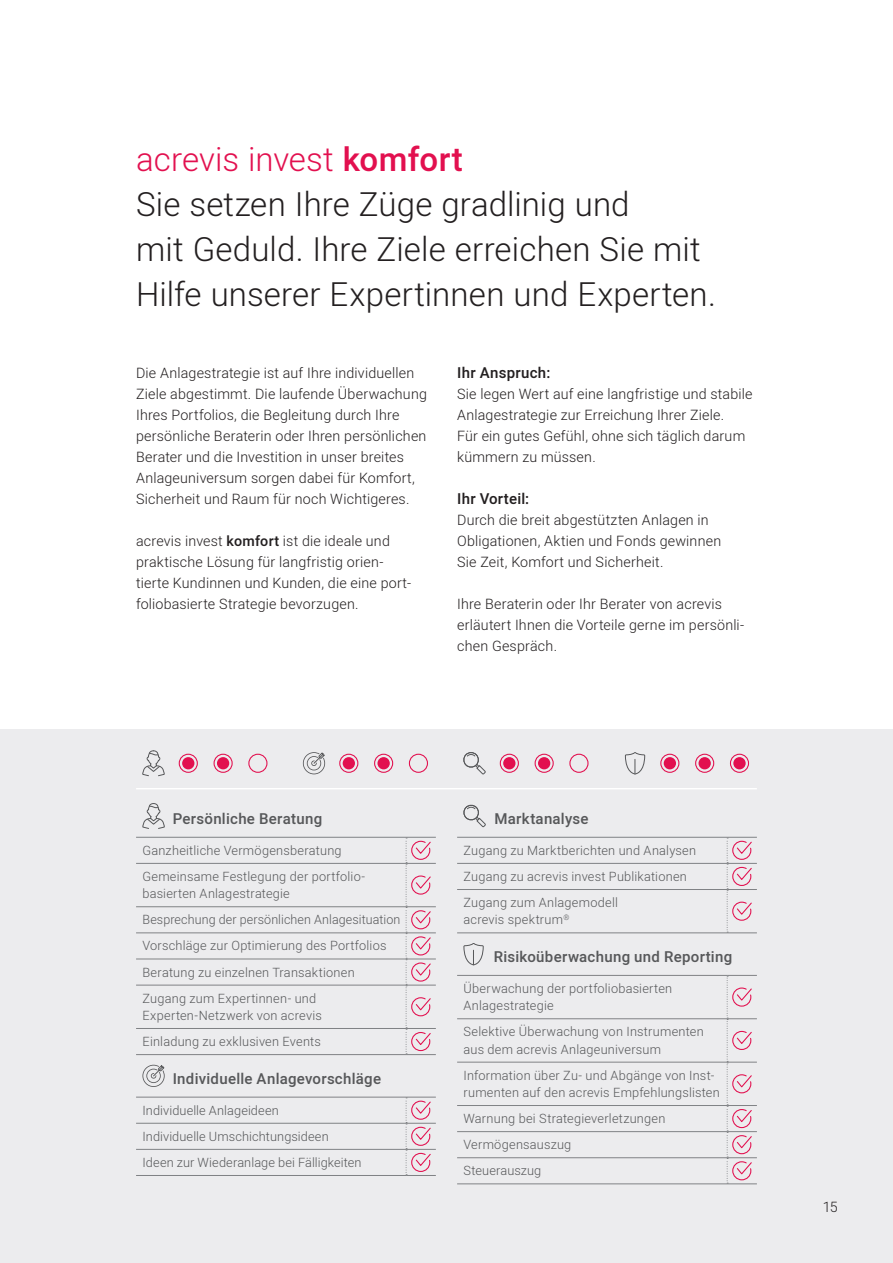
<style>
.page{position:relative;width:893px;height:1263px;background:#fff}
.page>*{position:absolute;margin:0;border:0;box-sizing:border-box;transform-origin:0 0}
._02_lead-titel{font:300 33px/45px "Heebo";letter-spacing:.005em;color:#231f20}
._01_rubriktitel{font:300 33px "Heebo";color:#e2104f}
._06_lead-text-auf-grau{font:500 15px "Heebo";letter-spacing:.02em;color:#57585a}
._06_lead-text{font:500 15px "Heebo";letter-spacing:.02em;color:#231f20}
._04_lauftext{font:300 14.25px/21px "Heebo";letter-spacing:.015em;color:#231f20}
._04_lauftext-auf-grau{font:300 12.75px/17.2px "Heebo";letter-spacing:.015em;color:#57585a}
.s1{font-weight:500}
</style>
<div class="page">
<div style="left:0;top:729px;width:893px;height:534px;background:#ececee"></div>
<hr style="left:457px;top:837px;width:270px;height:1px;background:#808285">
<hr style="left:727px;top:837px;width:30px;height:1px;background:#808285">
<hr style="left:457px;top:863px;width:270px;height:1px;background:#808285">
<hr style="left:727px;top:863px;width:30px;height:1px;background:#808285">
<hr style="left:457px;top:889px;width:270px;height:1px;background:#808285">
<hr style="left:727px;top:889px;width:30px;height:1px;background:#808285">
<hr style="left:457px;top:975px;width:270px;height:1px;background:#808285">
<hr style="left:727px;top:975px;width:30px;height:1px;background:#808285">
<hr style="left:457px;top:1018px;width:270px;height:1px;background:#808285">
<hr style="left:727px;top:1018px;width:30px;height:1px;background:#808285">
<hr style="left:457px;top:1062px;width:270px;height:1px;background:#808285">
<hr style="left:727px;top:1062px;width:30px;height:1px;background:#808285">
<hr style="left:457px;top:1105px;width:270px;height:1px;background:#808285">
<hr style="left:727px;top:1105px;width:30px;height:1px;background:#808285">
<hr style="left:457px;top:1131px;width:270px;height:1px;background:#808285">
<hr style="left:727px;top:1131px;width:30px;height:1px;background:#808285">
<hr style="left:457px;top:1157px;width:270px;height:1px;background:#808285">
<hr style="left:727px;top:1157px;width:30px;height:1px;background:#808285">
<hr style="left:457px;top:1183px;width:270px;height:1px;background:#808285">
<hr style="left:727px;top:1183px;width:30px;height:1px;background:#808285">
<hr style="left:457px;top:932px;width:270px;height:1px;background:#808285">
<hr style="left:727px;top:932px;width:30px;height:1px;background:#808285">
<svg style="left:463px;top:805px;width:23px;height:22px"></svg>
<svg style="left:727px;top:838px;width:25px;height:95px"></svg>
<svg style="left:463px;top:943px;width:21px;height:22px"></svg>
<svg style="left:727px;top:976px;width:25px;height:208px"></svg>
<hr style="left:136px;top:837px;width:270px;height:1px;background:#808285">
<hr style="left:406px;top:837px;width:30px;height:1px;background:#808285">
<hr style="left:136px;top:863px;width:270px;height:1px;background:#808285">
<hr style="left:406px;top:863px;width:30px;height:1px;background:#808285">
<hr style="left:136px;top:906px;width:270px;height:1px;background:#808285">
<hr style="left:406px;top:906px;width:30px;height:1px;background:#808285">
<hr style="left:136px;top:932px;width:270px;height:1px;background:#808285">
<hr style="left:406px;top:932px;width:30px;height:1px;background:#808285">
<hr style="left:136px;top:958px;width:270px;height:1px;background:#808285">
<hr style="left:406px;top:958px;width:30px;height:1px;background:#808285">
<hr style="left:136px;top:985px;width:270px;height:1px;background:#808285">
<hr style="left:406px;top:985px;width:30px;height:1px;background:#808285">
<hr style="left:136px;top:1028px;width:270px;height:1px;background:#808285">
<hr style="left:406px;top:1028px;width:30px;height:1px;background:#808285">
<hr style="left:136px;top:1054px;width:270px;height:1px;background:#808285">
<hr style="left:406px;top:1054px;width:30px;height:1px;background:#808285">
<hr style="left:136px;top:1097px;width:270px;height:1px;background:#808285">
<hr style="left:406px;top:1097px;width:30px;height:1px;background:#808285">
<hr style="left:136px;top:1123px;width:270px;height:1px;background:#808285">
<hr style="left:406px;top:1123px;width:30px;height:1px;background:#808285">
<hr style="left:136px;top:1149px;width:270px;height:1px;background:#808285">
<hr style="left:406px;top:1149px;width:30px;height:1px;background:#808285">
<hr style="left:136px;top:1175px;width:270px;height:1px;background:#808285">
<hr style="left:406px;top:1175px;width:30px;height:1px;background:#808285">
<svg style="left:142px;top:803px;width:23px;height:26px"></svg>
<svg style="left:406px;top:838px;width:25px;height:216px"></svg>
<svg style="left:142px;top:1065px;width:23px;height:22px"></svg>
<svg style="left:406px;top:1097px;width:25px;height:78px"></svg>
<div style="left:179px;top:754px;width:19px;height:19px;border:1px solid #e2104f;border-radius:50%"></div>
<div style="left:182px;top:757px;width:12px;height:12px;background:#e2104f;border-radius:50%"></div>
<div style="left:214px;top:754px;width:19px;height:19px;border:1px solid #e2104f;border-radius:50%"></div>
<div style="left:217px;top:757px;width:12px;height:12px;background:#e2104f;border-radius:50%"></div>
<div style="left:248px;top:754px;width:19px;height:19px;border:1px solid #e2104f;border-radius:50%"></div>
<div style="left:339px;top:754px;width:19px;height:19px;border:1px solid #e2104f;border-radius:50%"></div>
<div style="left:343px;top:757px;width:12px;height:12px;background:#e2104f;border-radius:50%"></div>
<div style="left:374px;top:754px;width:19px;height:19px;border:1px solid #e2104f;border-radius:50%"></div>
<div style="left:377px;top:757px;width:13px;height:12px;background:#e2104f;border-radius:50%"></div>
<div style="left:409px;top:754px;width:19px;height:19px;border:1px solid #e2104f;border-radius:50%"></div>
<div style="left:500px;top:754px;width:19px;height:19px;border:1px solid #e2104f;border-radius:50%"></div>
<div style="left:503px;top:757px;width:12px;height:12px;background:#e2104f;border-radius:50%"></div>
<div style="left:535px;top:754px;width:19px;height:19px;border:1px solid #e2104f;border-radius:50%"></div>
<div style="left:538px;top:757px;width:12px;height:12px;background:#e2104f;border-radius:50%"></div>
<div style="left:569px;top:754px;width:19px;height:19px;border:1px solid #e2104f;border-radius:50%"></div>
<div style="left:660px;top:754px;width:19px;height:19px;border:1px solid #e2104f;border-radius:50%"></div>
<div style="left:664px;top:757px;width:12px;height:12px;background:#e2104f;border-radius:50%"></div>
<div style="left:695px;top:754px;width:19px;height:19px;border:1px solid #e2104f;border-radius:50%"></div>
<div style="left:698px;top:757px;width:13px;height:12px;background:#e2104f;border-radius:50%"></div>
<div style="left:730px;top:754px;width:19px;height:19px;border:1px solid #e2104f;border-radius:50%"></div>
<div style="left:733px;top:757px;width:13px;height:12px;background:#e2104f;border-radius:50%"></div>
<svg style="left:142px;top:750px;width:23px;height:26px"></svg>
<svg style="left:303px;top:752px;width:22px;height:22px"></svg>
<svg style="left:463px;top:752px;width:23px;height:22px"></svg>
<svg style="left:625px;top:752px;width:20px;height:22px"></svg>
<hr style="left:136px;top:788px;width:621px;height:1px;background:#fff">
<p class="_01_rubriktitel" style="left:136px;top:136px;width:328px">acrevis invest <span class="s1">komfort</span></p>
<p class="_02_lead-titel" style="left:136px;top:181px;width:581px">Sie setzen Ihre Züge gradlinig und<br>mit Geduld. Ihre Ziele erreichen Sie mit<br>Hilfe unserer Expertinnen und Experten.</p>
<p class="_04_lauftext" style="left:136px;top:362px;width:292px">Die Anlagestrategie ist auf Ihre individuellen Ziele abgestimmt. Die laufende Überwachung Ihres Portfolios, die Begleitung durch Ihre persönliche Beraterin oder Ihren persönlichen Berater und die Investition in unser breites Anlageuniversum sorgen dabei für Komfort, Sicherheit und Raum für noch Wichtigeres.</p>
<p class="_04_lauftext" style="left:136px;top:530px;width:277px">acrevis invest <span class="s1">komfort</span> ist die ideale und praktische Lösung für langfristig orien&shy;tierte Kundinnen und Kunden, die eine port&shy;foliobasierte Strategie bevorzugen.</p>
<p class="_06_lead-text" style="left:457px;top:362px;width:95px">Ihr Anspruch:</p>
<p class="_04_lauftext" style="left:457px;top:383px;width:297px">Sie legen Wert auf eine langfristige und stabile Anlagestrategie zur Erreichung Ihrer Ziele.<br>Für ein gutes Gefühl, ohne sich täglich darum kümmern zu müssen.</p>
<p class="_06_lead-text" style="left:457px;top:488px;width:74px">Ihr Vorteil:</p>
<p class="_04_lauftext" style="left:457px;top:509px;width:266px">Durch die breit abgestützten Anlagen in<br>Obligationen, Aktien und Fonds gewinnen<br>Sie Zeit, Komfort und Sicherheit.</p>
<p class="_04_lauftext" style="left:457px;top:593px;width:289px">Ihre Beraterin oder Ihr Berater von acrevis erläutert Ihnen die Vorteile gerne im persönli&shy;chen Gespräch.</p>
<p class="_06_lead-text-auf-grau" style="left:173px;top:808px;width:151px">Persönliche Beratung</p>
<p class="_04_lauftext-auf-grau" style="left:142px;top:841px;width:201px">Ganzheitliche Vermögensberatung</p>
<p class="_04_lauftext-auf-grau" style="left:142px;top:868px;width:224px">Gemeinsame Festlegung der portfolio&shy;basierten Anlagestrategie</p>
<p class="_04_lauftext-auf-grau" style="left:142px;top:911px;width:259px">Besprechung der persönlichen Anlagesituation</p>
<p class="_04_lauftext-auf-grau" style="left:142px;top:937px;width:246px">Vorschläge zur Optimierung des Portfolios</p>
<p class="_04_lauftext-auf-grau" style="left:142px;top:963px;width:214px">Beratung zu einzelnen Transaktionen</p>
<p class="_04_lauftext-auf-grau" style="left:142px;top:989px;width:181px">Zugang zum Expertinnen- und<br>Experten-Netzwerk von acrevis</p>
<p class="_04_lauftext-auf-grau" style="left:142px;top:1033px;width:180px">Einladung zu exklusiven Events</p>
<p class="_06_lead-text-auf-grau" style="left:173px;top:1068px;width:210px">Individuelle Anlagevorschläge</p>
<p class="_04_lauftext-auf-grau" style="left:142px;top:1101px;width:138px">Individuelle Anlageideen</p>
<p class="_04_lauftext-auf-grau" style="left:142px;top:1127px;width:188px">Individuelle Umschichtungsideen</p>
<p class="_04_lauftext-auf-grau" style="left:142px;top:1153px;width:221px">Ideen zur Wiederanlage bei Fälligkeiten</p>
<p class="_06_lead-text-auf-grau" style="left:494px;top:808px;width:96px">Marktanalyse</p>
<p class="_04_lauftext-auf-grau" style="left:463px;top:841px;width:234px">Zugang zu Marktberichten und Analysen</p>
<p class="_04_lauftext-auf-grau" style="left:463px;top:868px;width:225px">Zugang zu acrevis invest Publikationen</p>
<p class="_04_lauftext-auf-grau" style="left:463px;top:894px;width:156px">Zugang zum Anlagemodell acrevis spektrum<sup>®</sup></p>
<p class="_06_lead-text-auf-grau" style="left:494px;top:946px;width:240px">Risikoüberwachung und Reporting</p>
<p class="_04_lauftext-auf-grau" style="left:463px;top:980px;width:210px">Überwachung der portfoliobasierten<br>Anlagestrategie</p>
<p class="_04_lauftext-auf-grau" style="left:463px;top:1023px;width:242px">Selektive Überwachung von Instrumenten aus dem acrevis Anlageuniversum</p>
<p class="_04_lauftext-auf-grau" style="left:463px;top:1066px;width:258px">Information über Zu- und Abgänge von Inst&shy;rumenten auf den acrevis Empfehlungslisten</p>
<p class="_04_lauftext-auf-grau" style="left:463px;top:1110px;width:203px">Warnung bei Strategieverletzungen</p>
<p class="_04_lauftext-auf-grau" style="left:463px;top:1136px;width:109px">Vermögensauszug</p>
<p class="_04_lauftext-auf-grau" style="left:463px;top:1162px;width:79px">Steuerauszug</p>
<p class="_04_lauftext" style="left:823px;top:1196px;width:17px">15</p>
</div>
